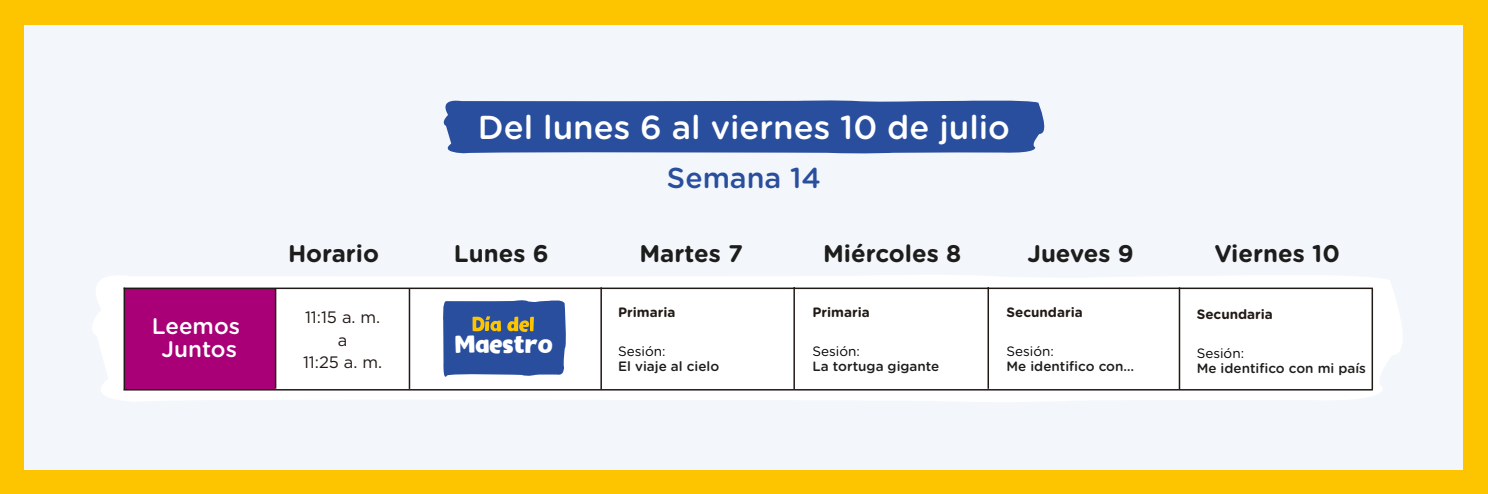
<style>
.page{position:relative;width:1488px;height:494px;background:#fff}
.page>*{position:absolute;margin:0;border:0;box-sizing:border-box;transform-origin:0 0}
.t1{font:500 33.15px "Gotham Rounded";color:#fff}
.t2{font:500 28.65px "Gotham Rounded";color:#294e9e}
.t3{font:25.65px "Gumbo DEMO";color:#fff}
.t4{font:700 24px "Gotham Rounded";color:#1d1d1b}
.t5{font:500 22.5px/22.5px "Gotham Rounded";color:#fff;text-align:center}
.t6{font:16.5px/22.5px "Gotham";color:#211915;text-align:center}
.t7{font:500 13.5px "Gotham Rounded";color:#1d1d1b}
.t8{font:700 13.5px "Gotham Rounded";color:#211915}
.t9{font:13.5px "Gotham Rounded";color:#000}
</style>
<div class="page">
<div style="left:0;top:0;width:1488px;height:493px;background:#fdc500"></div>
<div style="left:25px;top:25px;width:1438px;height:443px;background:#f3f6fb"></div>
<svg style="left:92px;top:275px;width:1310px;height:127px;fill:#fff"></svg>
<hr style="left:409px;top:288px;width:1px;height:100px;background:#211915">
<hr style="left:793px;top:286px;width:2px;height:102px;background:#211915">
<hr style="left:600px;top:287px;width:2px;height:101px;background:#211915">
<hr style="left:987px;top:286px;width:2px;height:102px;background:#211915">
<hr style="left:1179px;top:287px;width:1px;height:101px;background:#211915">
<hr style="left:1371px;top:288px;width:2px;height:100px;background:#211915">
<div style="left:124px;top:288px;width:151px;height:101px;background:#a90077"></div>
<hr style="left:124px;top:287px;width:1249px;height:1px;background:#211915">
<hr style="left:275px;top:288px;width:1px;height:100px;background:#211915">
<hr style="left:124px;top:287px;width:1px;height:101px;background:#211915">
<hr style="left:123px;top:388px;width:1250px;height:2px;background:#211915">
<svg style="left:442px;top:298px;width:125px;height:84px;background:#526ea5"></svg>
<svg style="left:443px;top:100px;width:602px;height:54px;background:#3558a3"></svg>
<h3 class="t5" style="left:152px;top:313px;width:90px">Leemos<br>Juntos</h3>
<h1 class="t1" style="left:478px;top:103px;width:533px">Del lunes 6 al viernes 10 de julio</h1>
<h2 class="t2" style="left:667px;top:157px;width:156px">Semana 14</h2>
<h3 class="t4" style="left:288px;top:235px;width:93px">Horario</h3>
<h3 class="t4" style="left:454px;top:235px;width:96px">Lunes 6</h3>
<h3 class="t4" style="left:639px;top:235px;width:105px">Martes 7</h3>
<h3 class="t4" style="left:823px;top:235px;width:140px">Miércoles 8</h3>
<h3 class="t4" style="left:1027px;top:235px;width:108px">Jueves 9</h3>
<h3 class="t4" style="left:1214px;top:235px;width:127px">Viernes 10</h3>
<p class="t6" style="left:303px;top:305px;width:81px">11:15 a. m. a<br>11:25 a. m.</p>
<h3 class="t3" style="left:455px;top:329px;width:100px">Maestro</h3>
<p class="t8" style="left:618px;top:302px;width:59px">Primaria</p>
<p class="t9" style="left:618px;top:342px;width:49px">Sesión:</p>
<p class="t7" style="left:618px;top:356px;width:103px">El viaje al cielo</p>
<p class="t8" style="left:812px;top:302px;width:59px">Primaria</p>
<p class="t9" style="left:812px;top:342px;width:49px">Sesión:</p>
<p class="t7" style="left:812px;top:356px;width:128px">La tortuga gigante</p>
<p class="t8" style="left:1006px;top:302px;width:78px">Secundaria</p>
<p class="t9" style="left:1006px;top:342px;width:49px">Sesión:</p>
<p class="t7" style="left:1006px;top:356px;width:129px">Me identifico con…</p>
<p class="t8" style="left:1197px;top:304px;width:78px">Secundaria</p>
<p class="t9" style="left:1197px;top:343px;width:49px">Sesión:</p>
<p class="t7" style="left:1197px;top:358px;width:171px">Me identifico con mi país</p>
</div>
